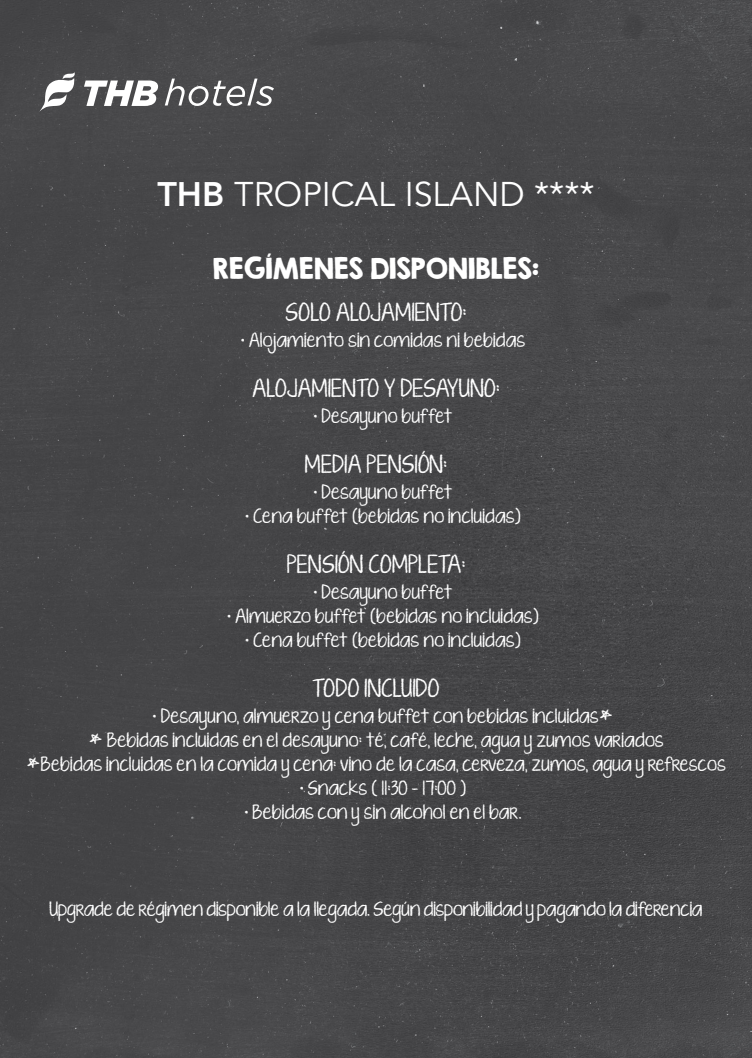
<style>
.page{position:relative;width:752px;height:1058px;background:#fff}
.page>*{position:absolute;margin:0;border:0;box-sizing:border-box;transform-origin:0 0}
.t1{font:34px "Avenir LT Std";color:#fff}
.t2{font:26px "KG Second Chances Solid";color:#fff}
.t3{font:19px "KG Ten Thousand Reasons";letter-spacing:.01em;color:#fff}
.t4{font:15px "KG Ten Thousand Reasons";color:#fff}
.t5{font:15px "KG Ten Thousand Reasons";letter-spacing:-.02em;color:#fff}
.s1{font-family:"Avenir";font-weight:800}
</style>
<div class="page">
<div style="left:0;top:0;width:751px;height:1057px;background:#464648"></div>
<svg style="left:39px;top:72px;width:36px;height:40px"></svg>
<svg style="left:84px;top:80px;width:74px;height:26px"></svg>
<svg style="left:165px;top:79px;width:109px;height:27px"></svg>
<h1 class="t1" style="left:157px;top:180px;width:438px"><span class="s1">THB</span> TROPICAL ISLAND ****</h1>
<h2 class="t2" style="left:213px;top:252px;width:327px">REGÍMENES DISPONIBLES:</h2>
<p class="t3" style="left:285px;top:298px;width:182px">SOLO ALOJAMIENTO:</p>
<p class="t4" style="left:241px;top:329px;width:285px">• Alojamiento sin comidas ni bebidas</p>
<p class="t3" style="left:252px;top:374px;width:249px">ALOJAMIENTO Y DESAYUNO:</p>
<p class="t4" style="left:313px;top:405px;width:141px">• Desayuno buffet</p>
<p class="t3" style="left:304px;top:450px;width:144px">MEDIA PENSIÓN:</p>
<p class="t4" style="left:313px;top:481px;width:141px">• Desayuno buffet</p>
<p class="t4" style="left:245px;top:505px;width:277px">• Cena buffet (bebidas no incluidas)</p>
<p class="t3" style="left:286px;top:550px;width:180px">PENSIÓN COMPLETA:</p>
<p class="t4" style="left:313px;top:581px;width:141px">• Desayuno buffet</p>
<p class="t4" style="left:227px;top:605px;width:313px">• Almuerzo buffet (bebidas no incluidas)</p>
<p class="t4" style="left:245px;top:629px;width:277px">• Cena buffet (bebidas no incluidas)</p>
<p class="t3" style="left:312px;top:674px;width:128px">TODO INCLUIDO</p>
<p class="t4" style="left:152px;top:705px;width:462px">• Desayuno, almuerzo y cena buffet con bebidas incluidas*</p>
<p class="t4" style="left:88px;top:729px;width:576px">* Bebidas incluidas en el desayuno: té, café, leche, agua y zumos variados</p>
<p class="t4" style="left:26px;top:753px;width:700px">*Bebidas incluidas en la comida y cena: vino de la casa, cerveza, zumos, agua y refrescos</p>
<p class="t4" style="left:300px;top:777px;width:167px">• Snacks ( 11:30 - 17:00 )</p>
<p class="t4" style="left:244px;top:801px;width:278px">• Bebidas con y sin alcohol en el bar.</p>
<p class="t5" style="left:49px;top:897px;width:654px">Upgrade de régimen disponible a la llegada. Según disponibilidad y pagando la diferencia</p>
</div>
